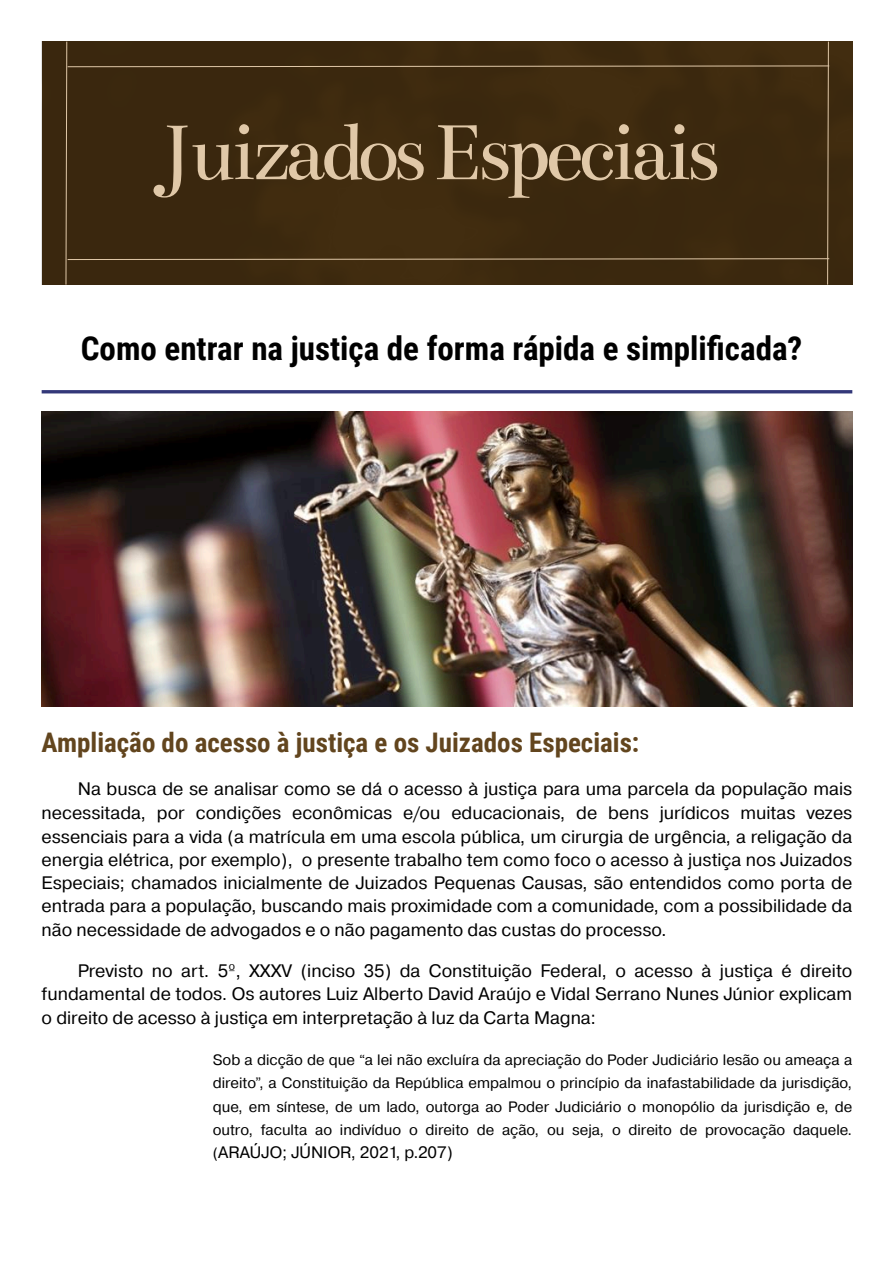
<style>
.page{position:relative;width:894px;height:1263px;background:#fff}
.page>*{position:absolute;margin:0;border:0;box-sizing:border-box;transform-origin:0 0}
.t1{font:87.9px "Bentham";letter-spacing:-.065em;color:#e0c8a8}
.t2{font:700 33px "Roboto Condensed";color:#000}
.t3{font:700 27px "Roboto Condensed";color:#62451e}
.t4{font:18px/23.4px "Pragmatica";color:#000;text-align:justify}
.t5{font:16.5px "Pragmatica";color:#000}
.t6{font:15px/23.2px "Pragmatica";color:#000;text-align:justify}
.s1{font-size:15px}
</style>
<div class="page">
<div style="left:42px;top:42px;width:810px;height:243px;background:#3a270e"></div>
<div style="left:65px;top:42px;width:764px;height:243px;background:#3b280e"></div>
<hr style="left:42px;top:390px;width:810px;height:3px;background:#333879">
<img style="left:42px;top:412px;width:810px;height:294px">
<p class="t1" style="left:160px;top:104px;width:561px">JuizadosEspeciais</p>
<p class="t2" style="left:81px;top:329px;width:723px">Como entrar na justiça de forma rápida e simplificada?</p>
<h1 class="t3" style="left:42px;top:726px;width:599px">Ampliação do acesso à justiça e os Juizados Especiais:</h1>
<h3 class="t4" style="left:42px;top:778px;width:811px;text-indent:36px">Na busca de se analisar como se dá o acesso à justiça para uma parcela da população mais necessitada, por condições econômicas e/ou educacionais, de bens jurídicos muitas vezes essenciais para a vida (a matrícula em uma escola pública, um cirurgia de urgência, a religação da energia elétrica, por exemplo), o presente trabalho tem como foco o acesso à justiça nos Juizados Especiais; chamados inicialmente de Juizados Pequenas Causas, são entendidos como porta de entrada para a população, buscando mais proximidade com a comunidade, com a possibilidade da não necessidade de advogados e o não pagamento das custas do processo.</h3>
<h3 class="t4" style="left:42px;top:959px;width:811px;text-indent:36px">Previsto no art. 5º, XXXV (inciso 35) da Constituição Federal, o acesso à justiça é direito fundamental de todos. Os autores Luiz Alberto David Araújo e Vidal Serrano Nunes Júnior explicam o direito de acesso à justiça em interpretação à luz da Carta Magna:</h3>
<p class="t6" style="left:213px;top:1049px;width:640px">Sob a dicção de que “a lei não excluíra da apreciação do Poder Judiciário lesão ou ameaça a direito”, a Constituição da República empalmou o princípio da inafastabilidade da jurisdição, que, em síntese, de um lado, outorga ao Poder Judiciário o monopólio da jurisdição e, de outro, faculta ao indivíduo o direito de ação, ou seja, o direito de provocação daquele.</p>
<p class="t5" style="left:213px;top:1141px;width:241px"><span class="s1">(</span>ARAÚJO; JÚNIOR, 2021, p.207)</p>
</div>
